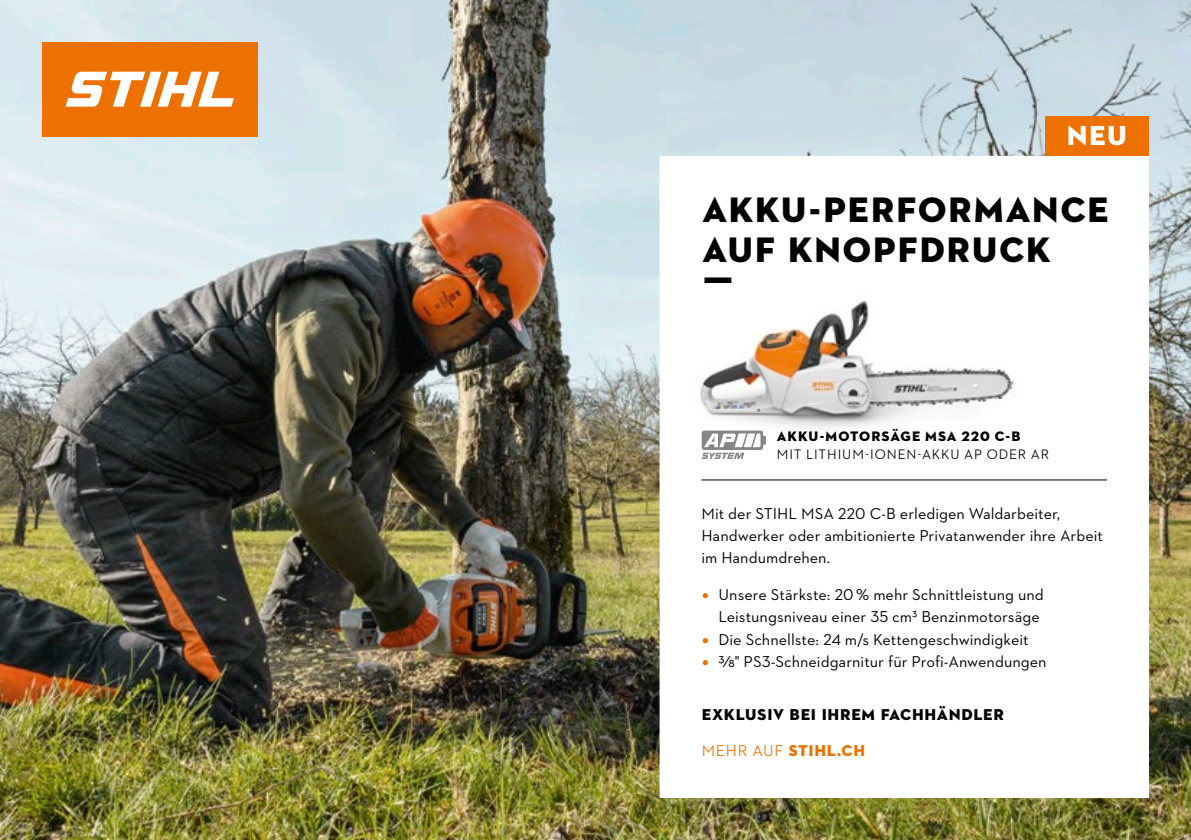
<style>
.page{position:relative;width:1191px;height:840px;background:#fff}
.page>*{position:absolute;margin:0;border:0;box-sizing:border-box;transform-origin:0 0}
.t1{font:36px/39.6px "STIHL Contraface Display Titling";letter-spacing:-.005em;color:#000}
.t2{font:28px "STIHL Contraface Display Titling";color:#fff}
.t3{font:16px/22.4px "STIHL Contraface Text";color:#000}
.t4{font:16px "STIHL Contraface Display Titling";color:#000}
.t5{font:16px "STIHL Contraface Display Titling";color:#ed7100}
.t6{font:500 14px "STIHL Contraface Display";letter-spacing:.015em;color:#000}
.t7{font:14px "STIHL Contraface Display Titling";letter-spacing:.02em;color:#000}
.s1{color:#ed7100}
.s2{font-family:"STIHL Contraface Display";font-weight:500}
</style>
<div class="page">
<img style="left:0;top:0;width:1191px;height:839px">
<div style="left:42px;top:42px;width:215px;height:94px;background:#ed7100"></div>
<svg style="left:66px;top:72px;width:168px;height:35px"></svg>
<svg style="left:659px;top:156px;width:490px;height:641px"></svg>
<hr style="left:701px;top:479px;width:406px;height:1px;background:#000">
<div style="left:1045px;top:116px;width:104px;height:40px;background:#ed7100"></div>
<img style="left:684px;top:236px;width:358px;height:238px">
<h2 class="t2" style="left:1066px;top:118px;width:63px">NEU</h2>
<h1 class="t1" style="left:701px;top:190px;width:409px">AKKU-PERFORMANCE<br>AUF KNOPFDRUCK<br>Ƒ</h1>
<p class="t7" style="left:776px;top:427px;width:246px">AKKU-MOTORSÄGE MSA 220 C-B</p>
<p class="t6" style="left:776px;top:446px;width:274px">MIT LITHIUM-IONEN-AKKU AP ODER AR</p>
<p class="t3" style="left:701px;top:501px;width:403px">Mit der STIHL MSA 220 C-B erledigen Waldarbeiter,<br>Handwerker oder ambitionierte Privatanwender ihre Arbeit im Handumdrehen.</p>
<p class="t3" style="left:701px;top:582px;width:344px"><span class="s1">⬤</span> Unsere Stärkste: 20 % mehr Schnittleistung und</p>
<p class="t3" style="left:718px;top:605px;width:323px">Leistungsniveau einer 35 cm³ Benzinmotorsäge</p>
<p class="t3" style="left:701px;top:627px;width:329px"><span class="s1">⬤</span> Die Schnellste: 24 m/s Kettengeschwindigkeit</p>
<p class="t3" style="left:701px;top:650px;width:347px"><span class="s1">⬤</span> ⅜" PS3-Schneidgarnitur für Profi-Anwendungen</p>
<p class="t4" style="left:701px;top:703px;width:304px">EXKLUSIV BEI IHREM FACHHÄNDLER</p>
<p class="t5" style="left:701px;top:740px;width:166px"><span class="s2">MEHR AUF</span> STIHL.CH</p>
</div>
